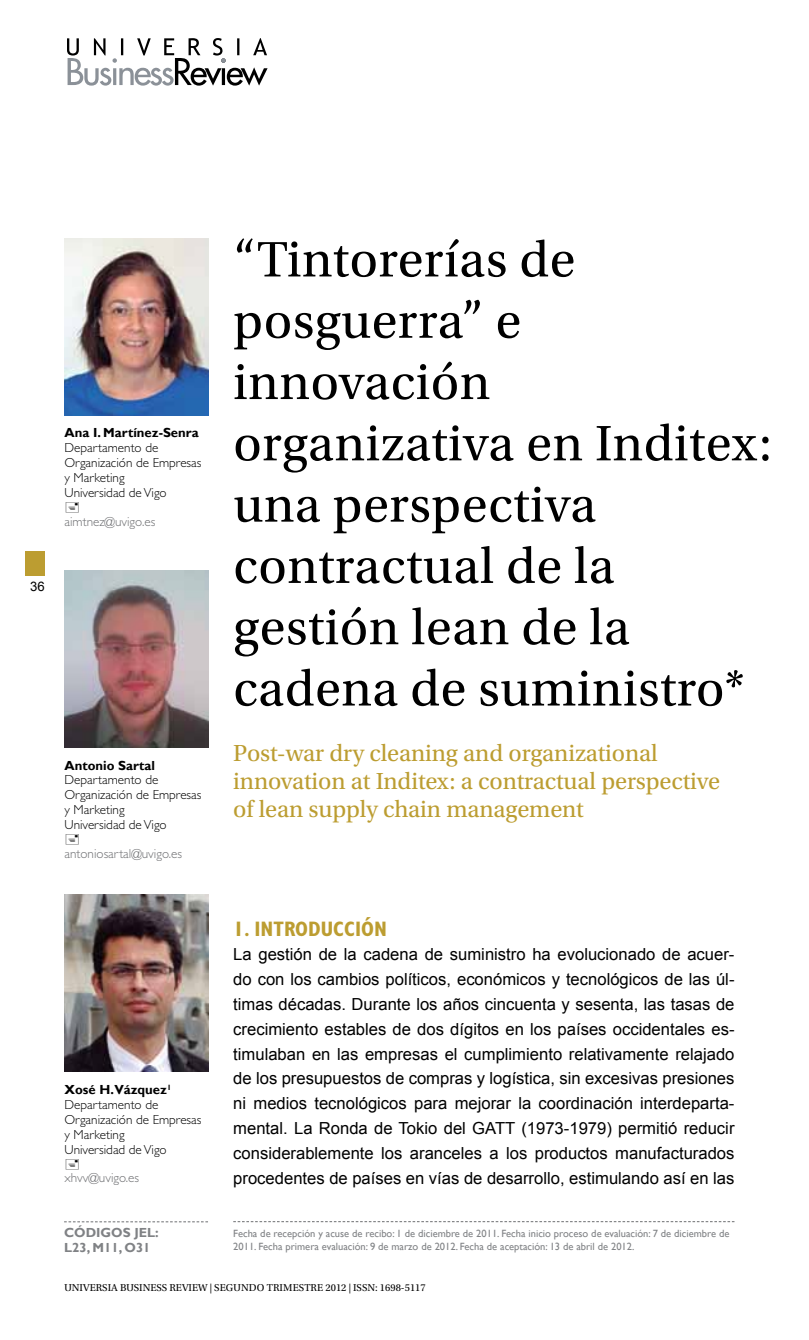
<style>
.page{position:relative;width:809px;height:1340px;background:#fff}
.page>*{position:absolute;margin:0;border:0;box-sizing:border-box;transform-origin:0 0}
.t1{font:52.5px/61.2px "Utopia Std";letter-spacing:.01em;color:#000}
.t2{font:24.5px/28px "Utopia Std";letter-spacing:-.005em;color:#bc9d31}
.t3{font:700 condensed 21px "Gill Sans Std";color:#bc9d31}
.t4{font:16.62px/24.8px "Arial";color:#000;text-align:justify}
.t5{font:300 13.12px/14.9px "Gill Sans Std";color:#000}
.t6{font:300 13.12px "Gill Sans Std";color:#6d6e71}
.t7{font:700 13.12px "Gill Sans";color:#000}
.t8{font:700 13.12px/14.9px "Gill Sans";color:#808285}
.t9{font:13.12px "Arial";color:#000}
.t10{font:10.5px/12.6px "Gill Sans";color:#808285}
.t11{font:10.5px "Utopia Std";color:#000}
</style>
<div class="page">
<div style="left:25px;top:551px;width:20px;height:24px;background:#bc9d31"></div>
<svg style="left:233px;top:1221px;width:501px;height:1px"></svg>
<svg style="left:64px;top:1221px;width:144px;height:1px"></svg>
<svg style="left:67px;top:38px;width:200px;height:48px"></svg>
<img style="left:64px;top:238px;width:144px;height:178px">
<img style="left:64px;top:570px;width:144px;height:177px">
<img style="left:64px;top:894px;width:144px;height:177px">
<p class="t7" style="left:64px;top:425px;width:136px">Ana I. Martínez-Senra</p>
<p class="t5" style="left:64px;top:440px;width:138px">Departamento de<br>Organización de Empresas y Marketing<br>Universidad de Vigo</p>
<p class="t6" style="left:64px;top:514px;width:92px">aimtnez@uvigo.es</p>
<p class="t9" style="left:30px;top:577px;width:16px">36</p>
<p class="t7" style="left:64px;top:757px;width:92px">Antonio Sartal</p>
<p class="t5" style="left:64px;top:772px;width:138px">Departamento de<br>Organización de Empresas y Marketing<br>Universidad de Vigo</p>
<p class="t6" style="left:64px;top:846px;width:119px">antoniosartal@uvigo.es</p>
<h1 class="t1" style="left:233px;top:230px;width:540px">“Tintorerías de posguerra” e innovación organizativa en Inditex: una perspectiva contractual de la gestión lean de la cadena de suministro*</h1>
<h2 class="t2" style="left:233px;top:739px;width:488px">Post-war dry cleaning and organizational innovation at Inditex: a contractual perspective of lean supply chain management</h2>
<p class="t7" style="left:64px;top:1081px;width:108px">Xosé H.Vázquez<sup>1</sup></p>
<p class="t5" style="left:64px;top:1097px;width:138px">Departamento de<br>Organización de Empresas y Marketing<br>Universidad de Vigo</p>
<p class="t6" style="left:64px;top:1170px;width:76px">xhvv@uvigo.es</p>
<p class="t8" style="left:64px;top:1225px;width:96px">CÓDIGOS JEL:<br>L23, M11, O31</p>
<p class="t3" style="left:233px;top:915px;width:155px">1. INTRODUCCIÓN</p>
<p class="t4" style="left:233px;top:942px;width:503px">La gestión de la cadena de suministro ha evolucionado de acuer&shy;do con los cambios políticos, económicos y tecnológicos de las úl&shy;timas décadas. Durante los años cincuenta y sesenta, las tasas de crecimiento estables de dos dígitos en los países occidentales es&shy;timulaban en las empresas el cumplimiento relativamente relajado de los presupuestos de compras y logística, sin excesivas presiones ni medios tecnológicos para mejorar la coordinación interdeparta&shy;mental. La Ronda de Tokio del GATT (1973-1979) permitió reducir considerablemente los aranceles a los productos manufacturados procedentes de países en vías de desarrollo, estimulando así en las</p>
<p class="t10" style="left:233px;top:1227px;width:497px">Fecha de recepción y acuse de recibo: 1 de diciembre de 2011. Fecha inicio proceso de evaluación: 7 de diciembre de<br>2011. Fecha primera evaluación: 9 de marzo de 2012. Fecha de aceptación: 13 de abril de 2012.</p>
<p class="t11" style="left:64px;top:1281px;width:363px">UNIVERSIA BUSINESS REVIEW | SEGUNDO trimestre 2012 | ISSN: 1698-5117</p>
</div>
